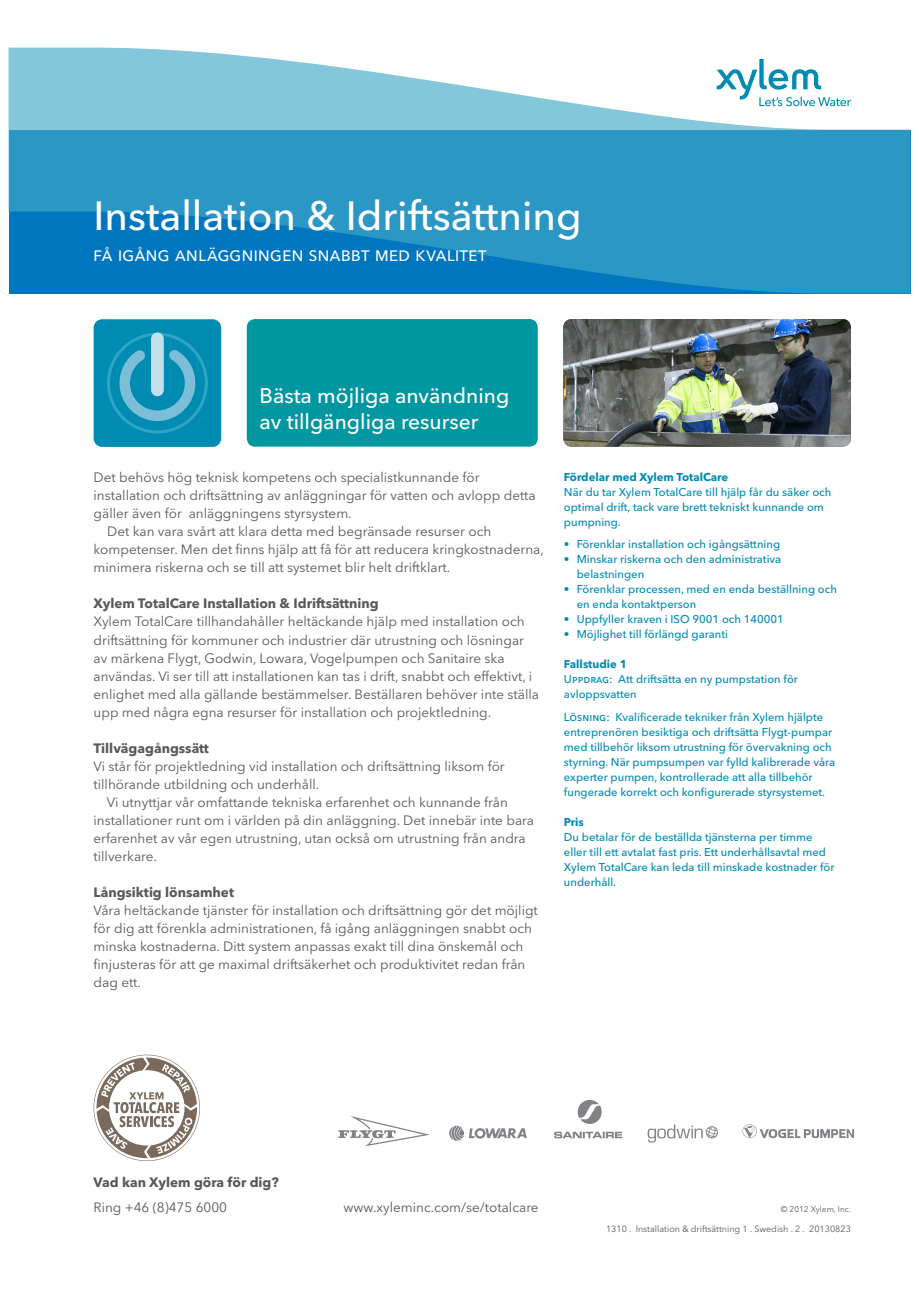
<style>
.page{position:relative;width:919px;height:1289px;background:#fff}
.page>*{position:absolute;margin:0;border:0;box-sizing:border-box;transform-origin:0 0}
.t1{font:500 40.5px "Avenir Next LT Pro";color:#fff}
.Intro{font:500 21px/25.2px "Avenir Next LT Pro";color:#fff}
.Subtitle{font:500 15px "Avenir Next LT Pro";letter-spacing:.03em;color:#fff}
.Body_text{font:13.5px/18px "Avenir Next LT Pro";color:#57585a}
.Body_titling{font:700 13.5px "Avenir Next LT Pro";color:#57585a}
.Side_column_body{font:500 11.25px/15px "Avenir Next LT Pro";color:#008bb3}
.Side_column_bulletli{font:500 11.25px/15px "Avenir Next LT Pro";color:#008bb3}
.Side_column_body__sp{font:500 11.25px/15px "Avenir Next LT Pro";color:#008bb3}
.Side_column_titling{font:700 11.25px "Avenir Next LT Pro";color:#008bb3}
.Basic_Formatting{font:9px "Avenir Next LT Pro";color:#57585a}
.Basic_Formatting-2{font:8.25px "Avenir Next LT Pro";color:#57585a}
</style>
<div class="page">
<img style="left:563px;top:319px;width:287px;height:127px">
<svg style="left:9px;top:48px;width:901px;height:245px;background:#53a9cf"></svg>
<div style="left:94px;top:319px;width:127px;height:128px;background:#008bb3;border-radius:9px"></div>
<svg style="left:107px;top:332px;width:101px;height:101px"></svg>
<svg style="left:338px;top:1116px;width:91px;height:30px"></svg>
<svg style="left:449px;top:1125px;width:77px;height:15px"></svg>
<svg style="left:577px;top:1100px;width:24px;height:23px"></svg>
<svg style="left:554px;top:1131px;width:68px;height:7px"></svg>
<svg style="left:647px;top:1124px;width:71px;height:18px"></svg>
<svg style="left:742px;top:1124px;width:111px;height:14px"></svg>
<div style="left:247px;top:319px;width:290px;height:127px;background:#0097a0;border-radius:9px"></div>
<svg style="left:94px;top:1054px;width:106px;height:106px"></svg>
<p class="t1" style="left:94px;top:191px;width:489px">Installation &amp; Idriftsättning</p>
<p class="Subtitle" style="left:94px;top:247px;width:394px">FÅ IGÅNG ANLÄGGNINGEN SNABBT MED KVALITET</p>
<p class="Intro" style="left:259px;top:383px;width:251px">Bästa möjliga användning av tillgängliga resurser</p>
<p class="Body_text" style="left:94px;top:468px;width:443px">Det behövs hög teknisk kompetens och specialistkunnande för installation och driftsättning av anläggningar för vatten och avlopp detta gäller även för anläggningens styrsystem.</p>
<p class="Body_text" style="left:94px;top:522px;width:452px;text-indent:13px">Det kan vara svårt att klara detta med begränsade resurser och kompetenser. Men det finns hjälp att få för att reducera kringkostnaderna, minimera riskerna och se till att systemet blir helt driftklart.</p>
<p class="Body_titling" style="left:94px;top:595px;width:287px">Xylem TotalCare Installation &amp; Idriftsättning</p>
<p class="Body_text" style="left:94px;top:612px;width:447px">Xylem TotalCare tillhandahåller heltäckande hjälp med installation och driftsättning för kommuner och industrier där utrustning och lösningar av märkena Flygt, Godwin, Lowara, Vogelpumpen och Sanitaire ska användas. Vi ser till att installationen kan tas i drift, snabbt och effektivt, i enlighet med alla gällande bestämmelser. Beställaren behöver inte ställa upp med några egna resurser för installation och projektledning.</p>
<p class="Body_titling" style="left:94px;top:739px;width:117px">Tillvägagångssätt</p>
<p class="Body_text" style="left:94px;top:756px;width:412px">Vi står för projektledning vid installation och driftsättning liksom för tillhörande utbildning och underhåll.</p>
<p class="Body_text" style="left:94px;top:792px;width:442px;text-indent:13px">Vi utnyttjar vår omfattande tekniska erfarenhet och kunnande från installationer runt om i världen på din anläggning. Det innebär inte bara erfarenhet av vår egen utrustning, utan också om utrustning från andra tillverkare.</p>
<p class="Body_titling" style="left:94px;top:883px;width:142px">Långsiktig lönsamhet</p>
<p class="Body_text" style="left:94px;top:900px;width:445px">Våra heltäckande tjänster för installation och driftsättning gör det möjligt för dig att förenkla administrationen, få igång anläggningen snabbt och minska kostnaderna. Ditt system anpassas exakt till dina önskemål och finjusteras för att ge maximal driftsäkerhet och produktivitet redan från dag ett.</p>
<p class="Side_column_titling" style="left:564px;top:470px;width:165px">Fördelar med Xylem TotalCare</p>
<p class="Side_column_body__sp" style="left:564px;top:484px;width:269px">När du tar Xylem TotalCare till hjälp får du säker och optimal drift, tack vare brett tekniskt kunnande om pumpning.</p>
<p class="Side_column_bulletli" style="left:564px;top:537px;width:218px">• Förenklar installation och igångsättning</p>
<p class="Side_column_bulletli" style="left:576px;top:552px;width:206px;text-indent:-13px">• Minskar riskerna och den administrativa belastningen</p>
<p class="Side_column_bulletli" style="left:576px;top:582px;width:262px;text-indent:-13px">• Förenklar processen, med en enda beställning och en enda kontaktperson</p>
<p class="Side_column_bulletli" style="left:564px;top:612px;width:221px">• Uppfyller kraven i ISO 9001 och 140001</p>
<p class="Side_column_bulletli" style="left:564px;top:627px;width:165px">• Möjlighet till förlängd garanti</p>
<p class="Side_column_titling" style="left:564px;top:657px;width:64px">Fallstudie 1</p>
<p class="Side_column_body__sp" style="left:564px;top:672px;width:235px">Uppdrag: Att driftsätta en ny pumpstation för avloppsvatten</p>
<p class="Side_column_body" style="left:564px;top:709px;width:272px">Lösning: Kvalificerade tekniker från Xylem hjälpte entreprenören besiktiga och driftsätta Flygt-pumpar med tillbehör liksom utrustning för övervakning och styrning. När pumpsumpen var fylld kalibrerade våra experter pumpen, kontrollerade att alla tillbehör fungerade korrekt och konfigurerade styrsystemet.</p>
<p class="Side_column_titling" style="left:564px;top:815px;width:21px">Pris</p>
<p class="Side_column_body" style="left:564px;top:829px;width:272px">Du betalar för de beställda tjänsterna per timme eller till ett avtalat fast pris. Ett underhållsavtal med Xylem TotalCare kan leda till minskade kostnader för underhåll.</p>
<p class="Body_titling" style="left:94px;top:1173px;width:187px">Vad kan Xylem göra för dig?</p>
<p class="Body_text" style="left:94px;top:1198px;width:135px">Ring +46 (8)475 6000</p>
<p class="Body_text" style="left:343px;top:1198px;width:197px">www.xyleminc.com/se/totalcare</p>
<p class="Basic_Formatting-2" style="left:780px;top:1204px;width:72px">© 2012 Xylem, Inc.</p>
<p class="Basic_Formatting" style="left:606px;top:1223px;width:246px">1310 . Installation &amp; driftsättning 1 . Swedish . 2 . 20130823</p>
</div>
